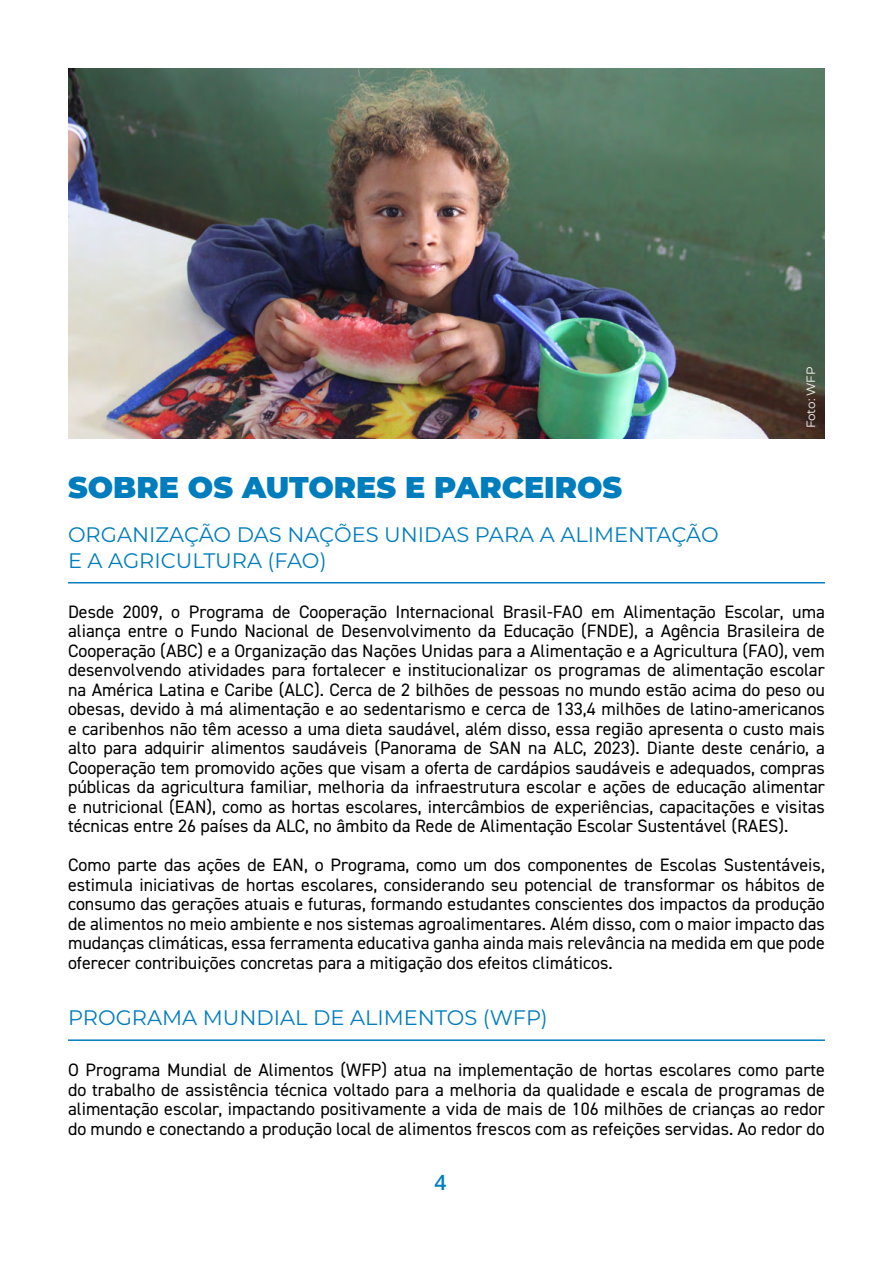
<style>
.page{position:relative;width:893px;height:1263px;background:#fff}
.page>*{position:absolute;margin:0;border:0;box-sizing:border-box;transform-origin:0 0}
.t1{font:900 30px "Montserrat";color:#007dbd}
.t2{font:21px/25.2px "Montserrat";color:#007dbd}
.t3{font:600 21px "Open Sans";color:#007dbd}
.t4{font:18px/19.5px "DIN2014";color:#000;text-align:justify}
.t5{font:12px "Montserrat";letter-spacing:-.015em;color:#fff}
</style>
<div class="page">
<hr style="left:68px;top:582px;width:757px;height:1px;background:#007dbd">
<hr style="left:68px;top:1039px;width:757px;height:2px;background:#007dbd">
<img style="left:68px;top:68px;width:757px;height:370px">
<h1 class="t1" style="left:68px;top:464px;width:556px">SOBRE OS AUTORES E PARCEIROS</h1>
<p class="t2" style="left:68px;top:521px;width:652px">ORGANIZAÇÃO DAS NAÇÕES UNIDAS PARA A ALIMENTAÇÃO<br>E A AGRICULTURA (FAO)</p>
<p class="t5" style="left:803px;top:428px;width:64px;rotate:-90deg">Foto: WFP</p>
<p class="t4" style="left:68px;top:602px;width:758px">Desde 2009, o Programa de Cooperação Internacional Brasil-FAO em Alimentação Escolar, uma aliança entre o Fundo Nacional de Desenvolvimento da Educação (FNDE), a Agência Brasileira de Cooperação (ABC) e a Organização das Nações Unidas para a Alimentação e a Agricultura (FAO), vem desenvolvendo atividades para fortalecer e institucionalizar os programas de alimentação escolar na América Latina e Caribe (ALC). Cerca de 2 bilhões de pessoas no mundo estão acima do peso ou obesas, devido à má alimentação e ao sedentarismo e cerca de 133,4 milhões de latino-americanos e caribenhos não têm acesso a uma dieta saudável, além disso, essa região apresenta o custo mais alto para adquirir alimentos saudáveis (Panorama de SAN na ALC, 2023). Diante deste cenário, a Cooperação tem promovido ações que visam a oferta de cardápios saudáveis e adequados, compras públicas da agricultura familiar, melhoria da infraestrutura escolar e ações de educação alimentar e nutricional (EAN), como as hortas escolares, intercâmbios de experiências, capacitações e visitas técnicas entre 26 países da ALC, no âmbito da Rede de Alimentação Escolar Sustentável (RAES).</p>
<p class="t4" style="left:68px;top:855px;width:758px">Como parte das ações de EAN, o Programa, como um dos componentes de Escolas Sustentáveis, estimula iniciativas de hortas escolares, considerando seu potencial de transformar os hábitos de consumo das gerações atuais e futuras, formando estudantes conscientes dos impactos da produção de alimentos no meio ambiente e nos sistemas agroalimentares. Além disso, com o maior impacto das mudanças climáticas, essa ferramenta educativa ganha ainda mais relevância na medida em que pode oferecer contribuições concretas para a mitigação dos efeitos climáticos.</p>
<p class="t2" style="left:68px;top:1004px;width:481px">PROGRAMA MUNDIAL DE ALIMENTOS (WFP)</p>
<p class="t4" style="left:68px;top:1060px;width:758px">O Programa Mundial de Alimentos (WFP) atua na implementação de hortas escolares como parte do trabalho de assistência técnica voltado para a melhoria da qualidade e escala de programas de alimentação escolar, impactando positivamente a vida de mais de 106 milhões de crianças ao redor do mundo e conectando a produção local de alimentos frescos com as refeições servidas. Ao redor do</p>
<p class="t3" style="left:434px;top:1168px;width:13px">4</p>
</div>
